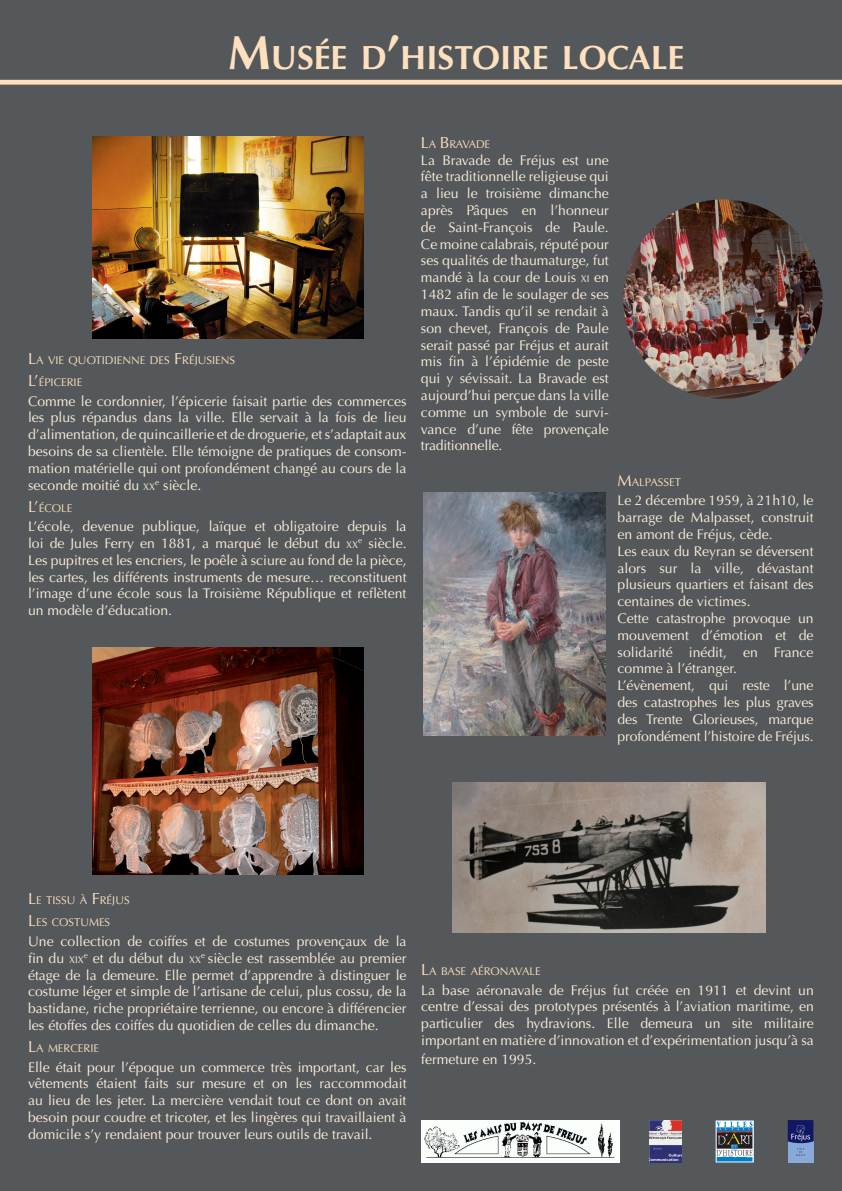
<style>
.page{position:relative;width:842px;height:1191px;background:#54585a}
.page>*{position:absolute;margin:0;border:0;box-sizing:border-box;transform-origin:0 0}
.t1{font:700 33.6px "Optima LT Std";color:#fee0bf}
.t2{font:14px/16.8px "Optima LT Std";color:#fef0dd;text-align:justify}
.t3{font:11.2px "Optima LT Std";color:#fee0bf}
.s1{font-size:48px}
.s2{font-size:16px}
.s3{font-size:9.8px}
</style>
<div class="page">
<img style="left:93px;top:647px;width:271px;height:228px">
<img style="left:452px;top:782px;width:313px;height:151px">
<img style="left:93px;top:136px;width:271px;height:202px">
<img style="left:623px;top:199px;width:200px;height:200px;border-radius:100px">
<img style="left:424px;top:492px;width:182px;height:244px">
<div style="left:788px;top:1141px;width:25px;height:21px;background:#89aad8"></div>
<svg style="left:788px;top:1120px;width:25px;height:36px"></svg>
<img style="left:715px;top:1120px;width:39px;height:42px">
<img style="left:649px;top:1120px;width:32px;height:42px">
<img style="left:421px;top:1120px;width:199px;height:42px">
<svg style="left:0;top:79px;width:842px;height:6px"></svg>
<p class="t1" style="left:228px;top:38px;width:458px"><span class="s1">M</span>USÉE D<span class="s1">’</span>HISTOIRE LOCALE</p>
<p class="t3" style="left:28px;top:353px;width:209px"><span class="s2">L</span>A VIE QUOTIDIENNE DES <span class="s2">F</span>RÉJUSIENS</p>
<p class="t3" style="left:28px;top:375px;width:56px"><span class="s2">L’</span>ÉPICERIE</p>
<p class="t2" style="left:28px;top:392px;width:380px">Comme le cordonnier, l’épicerie faisait partie des commerces les plus répandus dans la ville. Elle servait à la fois de lieu d’alimentation, de quincaillerie et de droguerie, et s’adaptait aux besoins de sa clientèle. Elle témoigne de pratiques de consom&shy;mation matérielle qui ont profondément changé au cours de la seconde moitié du <span class="s3">XX</span><sup>e</sup> siècle.</p>
<p class="t3" style="left:28px;top:501px;width:46px"><span class="s2">L’</span>ÉCOLE</p>
<p class="t2" style="left:28px;top:518px;width:380px">L’école, devenue publique, laïque et obligatoire depuis la loi de Jules Ferry en 1881, a marqué le début du <span class="s3">XX</span><sup>e</sup> siècle.<br>Les pupitres et les encriers, le poêle à sciure au fond de la pièce, les cartes, les différents instruments de mesure… reconstituent l’image d’une école sous la Troisième République et reflètent un modèle d’éducation.</p>
<p class="t3" style="left:421px;top:137px;width:71px"><span class="s2">L</span>A <span class="s2">B</span> RAVADE</p>
<p class="t2" style="left:421px;top:152px;width:189px">La Bravade de Fréjus est une fête traditionnelle religieuse qui a lieu le troisième dimanche après Pâques en l’honneur de Saint-François de Paule.<br>Ce moine calabrais, réputé pour ses qualités de thaumaturge, fut mandé à la cour de Louis <span class="s3">XI</span> en 1482 afin de le soulager de ses maux. Tandis qu’il se rendait à son chevet, François de Paule serait passé par Fréjus et aurait mis fin à l’épidémie de peste qui y sévissait. La Bravade est aujourd’hui perçue dans la ville comme un symbole de survi&shy;vance d’une fête provençale traditionnelle.</p>
<p class="t3" style="left:617px;top:475px;width:65px"><span class="s2">M</span>ALPASSET</p>
<p class="t2" style="left:617px;top:492px;width:198px">Le 2 décembre 1959, à 21h10, le barrage de Malpasset, construit en amont de Fréjus, cède.</p>
<p class="t2" style="left:617px;top:543px;width:198px">Les eaux du Reyran se déversent alors sur la ville, dévastant plusieurs quartiers et faisant des centaines de victimes.</p>
<p class="t2" style="left:617px;top:610px;width:198px">Cette catastrophe provoque un mouvement d’émotion et de solidarité inédit, en France comme à l’étranger.</p>
<p class="t2" style="left:617px;top:677px;width:198px">L’évènement, qui reste l’une des catastrophes les plus graves des Trente Glorieuses, marque profondément l’histoire de Fréjus.</p>
<p class="t3" style="left:28px;top:894px;width:103px"><span class="s2">L</span>E TISSU À <span class="s2">F</span>RÉJUS</p>
<p class="t3" style="left:28px;top:916px;width:84px"><span class="s2">L</span>ES COSTU MES</p>
<p class="t2" style="left:28px;top:933px;width:380px">Une collection de coiffes et de costumes provençaux de la fin du <span class="s3">XIX</span><sup>e</sup> et du début du <span class="s3">XX</span><sup>e</sup> siècle est rassemblée au premier étage de la demeure. Elle permet d’apprendre à distinguer le costume léger et simple de l’artisane de celui, plus cossu, de la bastidane, riche propriétaire terrienne, ou encore à différencier les étoffes des coiffes du quotidien de celles du dimanche.</p>
<p class="t3" style="left:28px;top:1041px;width:72px"><span class="s2">L</span>A MERCERIE</p>
<p class="t2" style="left:28px;top:1058px;width:380px">Elle était pour l’époque un commerce très important, car les vêtements étaient faits sur mesure et on les raccommodait au lieu de les jeter. La mercière vendait tout ce dont on avait besoin pour coudre et tricoter, et les lingères qui travaillaient à domicile s’y rendaient pour trouver leurs outils de travail.</p>
<p class="t3" style="left:421px;top:964px;width:121px"><span class="s2">L</span>A BASE AÉRONAVALE</p>
<p class="t2" style="left:421px;top:981px;width:394px">La base aéronavale de Fréjus fut créée en 1911 et devint un centre d’essai des prototypes présentés à l’aviation maritime, en particulier des hydravions. Elle demeura un site militaire important en matière d’innovation et d’expérimentation jusqu’à sa</p>
<p class="t2" style="left:421px;top:1051px;width:117px">fermeture en 1995.</p>
</div>
